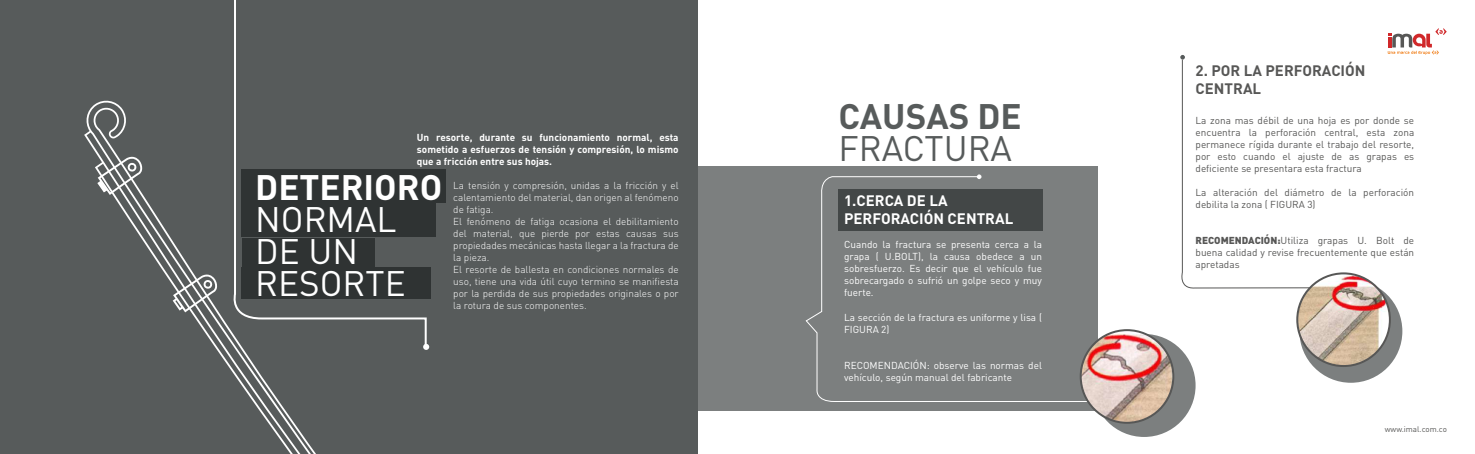
<style>
.page{position:relative;width:1475px;height:454px;background:#fff}
.page>*{position:absolute;margin:0;border:0;box-sizing:border-box;transform-origin:0 0}
.t1{font:35px/32px "DIN Pro";color:#fff}
.t2{font:700 35px "DIN Pro";color:#fff}
.t3{font:700 35px "DIN Pro";color:#575b5b}
.t4{font:35px "DIN Pro";color:#575b5b}
.t5{font:700 15px/18px "DIN Pro";color:#fff}
.t6{font:700 15px/18px "DIN Pro";color:#575756}
.t7{font:300 10px/12px "DIN Pro";color:#fff}
.t8{font:10px/12px "DIN Pro";color:#575756;text-align:justify}
.t9{font:10px/12px "DIN Pro";color:#fff}
.t10{font:700 10px/12px "DIN Pro";color:#fff;text-align:justify}
.t11{font:8px "DIN Pro";color:#575756}
.s1{font-weight:900}
</style>
<div class="page">
<svg style="left:1387px;top:28px;width:59px;height:27px"></svg>
<div style="left:0;top:0;width:697px;height:454px;background:#575b5b"></div>
<svg style="left:1299px;top:279px;width:102px;height:103px;background:#797c7c"></svg>
<svg style="left:1092px;top:334px;width:103px;height:103px;background:#7a7d7d"></svg>
<div style="left:697px;top:166px;width:400px;height:244px;background:#7c7f7f"></div>
<svg style="left:1181px;top:60px;width:192px;height:229px"></svg>
<div style="left:804px;top:176px;width:284px;height:226px;background:#7c7f7f"></div>
<svg style="left:84px;top:100px;width:362px;height:354px"></svg>
<svg style="left:127px;top:162px;width:10px;height:10px"></svg>
<svg style="left:203px;top:279px;width:10px;height:10px"></svg>
<svg style="left:229px;top:0;width:198px;height:347px"></svg>
<div style="left:423px;top:343px;width:6px;height:7px;background:#fff;border-radius:50%"></div>
<div style="left:241px;top:169px;width:205px;height:33px;background:#2f3333"></div>
<div style="left:838px;top:189px;width:204px;height:41px;background:#434747"></div>
<div style="left:241px;top:203px;width:195px;height:34px;background:#2f3333"></div>
<div style="left:241px;top:238px;width:133px;height:28px;background:#2f3333"></div>
<div style="left:241px;top:267px;width:190px;height:32px;background:#2f3333"></div>
<img style="left:1296px;top:273px;width:93px;height:93px;border-radius:46px">
<div style="left:1295px;top:272px;width:95px;height:95px;border:2px solid #575756;border-radius:50%"></div>
<img style="left:1080px;top:330px;width:93px;height:92px;border-radius:46px">
<div style="left:1079px;top:329px;width:95px;height:94px;border:2px solid #575756;border-radius:50%"></div>
<svg style="left:976px;top:174px;width:5px;height:5px"></svg>
<svg style="left:1180px;top:55px;width:4px;height:5px"></svg>
<h1 class="t3" style="left:838px;top:93px;width:185px">CAUSAS DE</h1>
<h1 class="t4" style="left:838px;top:125px;width:175px">FRACTURA</h1>
<p class="t10" style="left:417px;top:131px;width:263px">Un resorte, durante su funcionamiento normal, esta sometido a esfuerzos de tensión y compresión, lo mismo que a fricción entre sus hojas.</p>
<p class="t7" style="left:453px;top:179px;width:227px">La tensión y compresión, unidas a la fricción y el calentamiento del material, dan origen al fenómeno de fatiga.<br>El fenómeno de fatiga ocasiona el debilitamiento del material, que pierde por estas causas sus propiedades mecánicas hasta llegar a la fractura de la pieza.<br>El resorte de ballesta en condiciones normales de uso, tiene una vida útil cuyo termino se manifiesta por la perdida de sus propiedades originales o por la rotura de sus componentes.</p>
<h1 class="t2" style="left:255px;top:164px;width:188px">DETERIORO</h1>
<h1 class="t1" style="left:255px;top:202px;width:152px">NORMAL<br>DE UN<br>RESORTE</h1>
<h2 class="t5" style="left:844px;top:191px;width:171px">1.CERCA DE LA<br>PERFORACIÓN CENTRAL</h2>
<p class="t9" style="left:844px;top:238px;width:199px;text-align:justify">Cuando la fractura se presenta cerca a la grapa ( U.BOLT), la causa obedece a un sobresfuerzo. Es decir que el vehículo fue sobrecargado o sufrió un golpe seco y muy fuerte.</p>
<p class="t9" style="left:844px;top:310px;width:199px">La sección de la fractura es uniforme y lisa (<br>FIGURA 2)</p>
<p class="t9" style="left:844px;top:358px;width:199px">RECOMENDACIÓN: observe las normas del vehículo, según manual del fabricante</p>
<h2 class="t6" style="left:1195px;top:61px;width:171px">2. POR LA PERFORACIÓN<br>CENTRAL</h2>
<p class="t8" style="left:1195px;top:114px;width:220px">La zona mas débil de una hoja es por donde se encuentra la perforación central, esta zona permanece rígida durante el trabajo del resorte, por esto cuando el ajuste de as grapas es deficiente se presentara esta fractura</p>
<p class="t8" style="left:1195px;top:186px;width:220px">La alteración del diámetro de la perforación debilita la zona ( FIGURA 3)</p>
<p class="t8" style="left:1195px;top:234px;width:220px"><span class="s1">RECOMENDACIÓN:</span>Utiliza grapas U. Bolt de buena calidad y revise frecuentemente que están apretadas</p>
<p class="t11" style="left:1384px;top:423px;width:64px">www.imal.com.co</p>
</div>
